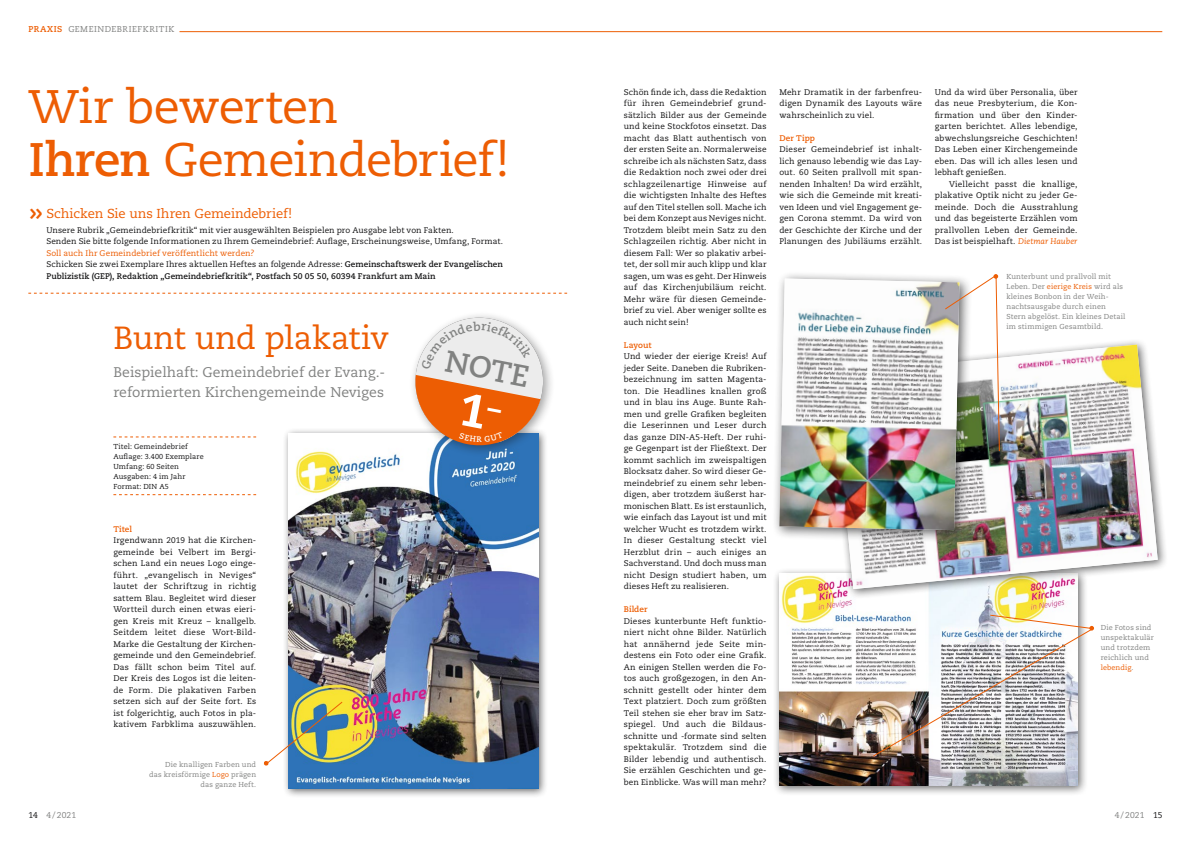
<style>
.page{position:relative;width:1191px;height:842px;background:#fff}
.page>*{position:absolute;margin:0;border:0;box-sizing:border-box;transform-origin:0 0}
.Headline{font:47px/53.5px "Caecilia LT Std";letter-spacing:-.02em;color:#ed5d03}
.Kritik_Headline{font:32px "Caecilia LT Std";letter-spacing:-.015em;color:#ed5d03}
.Kritik_Vorspann{font:700 30.3px "Caecilia LT Std";color:#818281}
.Vorspann{font:30px "Caecilia LT Std";color:#ed5d03}
.Kritik_Vorspann-2{font:14px/20px "Caecilia LT Std";color:#818281}
.Vorspann-2{font:13px "Caecilia LT Std";letter-spacing:-.01em;color:#ed5d03}
.Rubrik_neu_links{font:8.5px "Caecilia LT Std";letter-spacing:.06em;color:#818281}
.Copy_ohne_Einzug_neu{font:8.2px/11.5px "Caecilia LT Std";letter-spacing:.015em;color:#141415;text-align:justify}
.Copy_mit_Einzug_neu{font:8.2px/11.5px "Caecilia LT Std";letter-spacing:.015em;color:#141415;text-align:justify}
.Zwiti_neu{font:700 8.2px "Caecilia LT Std";color:#ed5d03}
.t1{font:700 8px "Caecilia LT Std";color:#fff}
.BU_neu{font:7.2px/10px "Caecilia LT Std";letter-spacing:.02em;color:#818281}
.Kritik_Details{font:7.2px/10px "Caecilia LT Std";letter-spacing:.015em;color:#141415}
.s1{font-weight:700;color:#ed5d03}
.s2{font-weight:700}
.s3{color:#ed5d03}
.s4{font-style:italic;color:#ed5d03}
.s5{color:#141415}
</style>
<div class="page">
<div style="left:773px;top:567px;width:315px;height:229px;background:#141415;opacity:.65"></div>
<img style="left:779px;top:574px;width:298px;height:211px">
<div style="left:826px;top:338px;width:342px;height:262px;background:#141415;opacity:.65"></div>
<img style="left:832px;top:345px;width:325px;height:244px">
<div style="left:772px;top:271px;width:200px;height:272px;background:#141415;opacity:.65"></div>
<img style="left:779px;top:279px;width:180px;height:251px">
<div style="left:282px;top:427px;width:266px;height:371px;background:#141415;opacity:.65"></div>
<img style="left:288px;top:433px;width:250px;height:355px">
<hr style="left:179px;top:31px;width:983px;height:1px;background:#ed5d03">
<img style="left:944px;top:274px;width:56px;height:178px">
<svg style="left:263px;top:701px;width:80px;height:65px"></svg>
<svg style="left:28px;top:293px;width:539px;height:1px"></svg>
<svg style="left:113px;top:437px;width:143px;height:1px"></svg>
<svg style="left:113px;top:494px;width:143px;height:1px"></svg>
<div style="left:409px;top:311px;width:146px;height:146px;background:#141415;opacity:.4"></div>
<img style="left:872px;top:614px;width:222px;height:143px">
<svg style="left:410px;top:318px;width:138px;height:133px"></svg>
<p class="Rubrik_neu_links" style="left:28px;top:24px;width:148px"><span class="s1">PRAXIS</span> GEMEINDEBRIEFKRITIK</p>
<p class="Headline" style="left:28px;top:80px;width:483px">Wir bewerten<br><span class="s2">Ihren</span> Gemeindebrief!</p>
<p class="Vorspann" style="left:28px;top:194px;width:16px">»</p>
<p class="Vorspann-2" style="left:46px;top:206px;width:247px">Schicken Sie uns Ihren Gemeindebrief!</p>
<p class="Copy_ohne_Einzug_neu" style="left:46px;top:224px;width:458px;text-align:left">Unsere Rubrik „Gemeindebriefkritik“ mit vier ausgewählten Beispielen pro Ausgabe lebt von Fakten.<br>Senden Sie bitte folgende Informationen zu Ihrem Gemeindebrief: Auflage, Erscheinungsweise, Umfang, Format.<br><span class="s3">Soll auch Ihr Gemeindebrief veröffentlicht werden?<br></span>Schicken Sie zwei Exemplare Ihres aktuellen Heftes an folgende Adresse: <span class="s2">Gemeinschaftswerk der Evangelischen Publizistik (GEP), Redaktion „Gemeindebriefkritik“, Postfach 50 05 50, 60394 Frankfurt am Main</span></p>
<p class="Kritik_Headline" style="left:113px;top:319px;width:277px">Bunt und plakativ</p>
<p class="Kritik_Vorspann-2" style="left:113px;top:363px;width:273px">Beispielhaft: Gemeindebrief der Evang.- reformierten Kirchengemeinde Neviges</p>
<p class="Kritik_Details" style="left:113px;top:441px;width:92px">Titel: Gemeindebrief<br>Auflage: 3.400 Exemplare<br>Umfang: 60 Seiten<br>Ausgaben: 4 im Jahr<br>Format: DIN A5</p>
<p class="Zwiti_neu" style="left:113px;top:524px;width:20px">Titel</p>
<p class="Copy_ohne_Einzug_neu" style="left:113px;top:535px;width:144px;text-align:left">Irgendwann 2019 hat die Kirchen&shy;gemeinde bei Velbert im Bergi&shy;schen Land ein neues Logo einge&shy;führt. „evangelisch in Neviges“ lautet der Schriftzug in richtig sattem Blau. Begleitet wird dieser Wortteil durch einen etwas eieri&shy;gen Kreis mit Kreuz – knallgelb.<br>Seitdem leitet diese Wort-Bild-Marke die Gestaltung der Kirchen&shy;gemeinde und den Gemeindebrief.<br>Das fällt schon beim Titel auf.<br>Der Kreis des Logos ist die leiten&shy;de Form. Die plakativen Farben setzen sich auf der Seite fort. Es ist folgerichtig, auch Fotos in pla&shy;kativem Farbklima auszuwählen.</p>
<p class="BU_neu" style="left:149px;top:759px;width:108px;text-align:right">Die knalligen Farben und<br>das kreisförmige <span class="s3">Logo</span> prägen das ganze Heft.</p>
<p class="Kritik_Vorspann" style="left:449px;top:343px;width:86px;rotate:11deg">NOTE</p>
<p class="t1" style="left:476px;top:434px;width:7px">R</p>
<p class="Copy_ohne_Einzug_neu" style="left:624px;top:86px;width:144px">Schön finde ich, dass die Redaktion für ihren Gemeindebrief grund&shy;sätzlich Bilder aus der Gemeinde und keine Stockfotos einsetzt. Das macht das Blatt authentisch von der ersten Seite an. Normalerweise schreibe ich als nächsten Satz, dass die Redaktion noch zwei oder drei schlagzeilenartige Hinweise auf die wichtigsten Inhalte des Heftes auf den Titel stellen soll. Mache ich bei dem Konzept aus Neviges nicht.<br>Trotzdem bleibt mein Satz zu den Schlagzeilen richtig. Aber nicht in diesem Fall: Wer so plakativ arbei&shy;tet, der soll mir auch klipp und klar sagen, um was es geht. Der Hinweis auf das Kirchenjubiläum reicht.<br>Mehr wäre für diesen Gemeinde&shy;brief zu viel. Aber weniger sollte es auch nicht sein!</p>
<p class="Zwiti_neu" style="left:624px;top:340px;width:29px">Layout</p>
<p class="Copy_ohne_Einzug_neu" style="left:624px;top:351px;width:144px">Und wieder der eierige Kreis! Auf jeder Seite. Daneben die Rubriken&shy;bezeichnung im satten Magenta&shy;ton. Die Headlines knallen groß und in blau ins Auge. Bunte Rah&shy;men und grelle Grafiken begleiten die Leserinnen und Leser durch das ganze DIN-A5-Heft. Der ruhi&shy;ge Gegenpart ist der Fließtext. Der kommt sachlich im zweispaltigen Blocksatz daher. So wird dieser Ge&shy;meindebrief zu einem sehr leben&shy;digen, aber trotzdem äußerst har&shy;monischen Blatt. Es ist erstaunlich, wie einfach das Layout ist und mit welcher Wucht es trotzdem wirkt.<br>In dieser Gestaltung steckt viel Herzblut drin – auch einiges an Sachverstand. Und doch muss man nicht Design studiert haben, um dieses Heft zu realisieren.</p>
<p class="Zwiti_neu" style="left:624px;top:604px;width:25px">Bilder</p>
<p class="Copy_ohne_Einzug_neu" style="left:624px;top:615px;width:144px">Dieses kunterbunte Heft funktio&shy;niert nicht ohne Bilder. Natürlich hat annähernd jede Seite min&shy;destens ein Foto oder eine Grafik.<br>An einigen Stellen werden die Fo&shy;tos auch großgezogen, in den An&shy;schnitt gestellt oder hinter dem Text platziert. Doch zum größten Teil stehen sie eher brav im Satz&shy;spiegel. Und auch die Bildaus&shy;schnitte und -formate sind selten spektakulär. Trotzdem sind die Bilder lebendig und authentisch.<br>Sie erzählen Geschichten und ge&shy;ben Einblicke. Was will man mehr?</p>
<p class="Copy_ohne_Einzug_neu" style="left:779px;top:86px;width:144px">Mehr Dramatik in der farbenfreu&shy;digen Dynamik des Layouts wäre wahrscheinlich zu viel.</p>
<p class="Zwiti_neu" style="left:779px;top:133px;width:37px">Der Tipp</p>
<p class="Copy_ohne_Einzug_neu" style="left:779px;top:144px;width:144px">Dieser Gemeindebrief ist inhalt&shy;lich genauso lebendig wie das Lay&shy;out. 60 Seiten prallvoll mit span&shy;nenden Inhalten! Da wird erzählt, wie sich die Gemeinde mit kreati&shy;ven Ideen und viel Engagement ge&shy;gen Corona stemmt. Da wird von der Geschichte der Kirche und der Planungen des Jubiläums erzählt.</p>
<p class="Copy_ohne_Einzug_neu" style="left:934px;top:86px;width:144px">Und da wird über Personalia, über das neue Presbyterium, die Kon&shy;firmation und über den Kinder&shy;garten berichtet. Alles lebendige, abwechslungsreiche Geschichten!<br>Das Leben einer Kirchengemeinde eben. Das will ich alles lesen und lebhaft genießen.</p>
<p class="Copy_mit_Einzug_neu" style="left:934px;top:178px;width:144px;text-indent:14px">Vielleicht passt die knallige, plakative Optik nicht zu jeder Ge&shy;meinde. Doch die Ausstrahlung und das begeisterte Erzählen vom prallvollen Leben der Gemeinde.<br>Das ist beispielhaft. <span class="s4">Dietmar Hauber</span></p>
<p class="BU_neu" style="left:1006px;top:271px;width:121px">Kunterbunt und prallvoll mit<br>Leben. Der <span class="s3">eierige Kreis</span> wird als kleines Bonbon in der Weih&shy;nachtsausgabe durch einen<br>Stern abgelöst. Ein kleines Detail im stimmigen Gesamtbild.</p>
<p class="BU_neu" style="left:1100px;top:623px;width:55px">Die Fotos sind unspektakulär und trotzdem reichlich und <span class="s3">lebendig</span>.</p>
<p class="Rubrik_neu_links" style="left:28px;top:810px;width:49px"><span class="s5">14</span> 4 / 2021</p>
<p class="Rubrik_neu_links" style="left:1115px;top:810px;width:49px">4 / 2021 <span class="s5">15</span></p>
</div>
